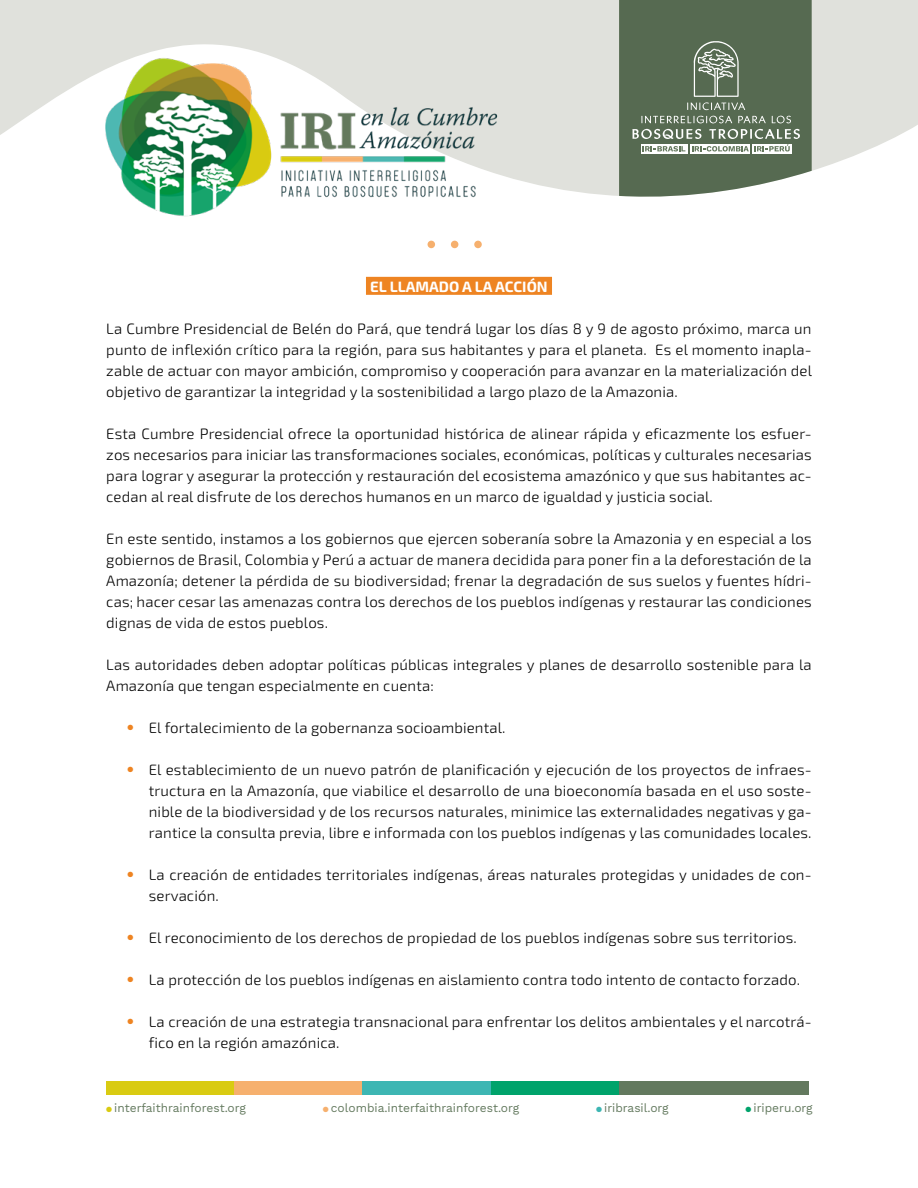
<style>
.page{position:relative;width:918px;height:1188px;background:#fff}
.page>*{position:absolute;margin:0;border:0;box-sizing:border-box;transform-origin:0 0}
.t1{font:300 15px/21px "Exo 2";letter-spacing:.01em;color:#000;text-align:justify}
.t2{font:700 15px "Exo 2";color:#fff}
.t3{font:11.85px "Work Sans";color:#63795e}
.s1{color:#d9cb12}
.s2{color:#f6b06e}
.s3{color:#3db6b3}
.s4{color:#00a36b}
</style>
<div class="page">
<svg style="left:0;top:0;width:918px;height:277px"></svg>
<div style="left:428px;top:241px;width:7px;height:7px;background:#f6b06e;border-radius:50%"></div>
<div style="left:451px;top:241px;width:7px;height:7px;background:#f6b06e;border-radius:50%"></div>
<div style="left:474px;top:241px;width:8px;height:7px;background:#f6b06e;border-radius:50%"></div>
<svg style="left:619px;top:0;width:193px;height:198px;background:#697b65"></svg>
<img style="left:102px;top:54px;width:400px;height:166px">
<div style="left:106px;top:1082px;width:129px;height:13px;background:#d9cb12"></div>
<div style="left:235px;top:1082px;width:128px;height:13px;background:#f6b06e"></div>
<div style="left:363px;top:1082px;width:128px;height:13px;background:#3db6b3"></div>
<div style="left:491px;top:1082px;width:128px;height:13px;background:#00a36b"></div>
<div style="left:619px;top:1082px;width:190px;height:13px;background:#63795e"></div>
<div style="left:366px;top:277px;width:186px;height:18px;background:#ee8422"></div>
<p class="t2" style="left:370px;top:277px;width:179px">EL LLAMADO A LA ACCIÓN</p>
<p class="t1" style="left:106px;top:318px;width:707px">La Cumbre Presidencial de Belén do Pará, que tendrá lugar los días 8 y 9 de agosto próximo, marca un punto de inflexión crítico para la región, para sus habitantes y para el planeta. Es el momento inapla&shy;zable de actuar con mayor ambición, compromiso y cooperación para avanzar en la materialización del objetivo de garantizar la integridad y la sostenibilidad a largo plazo de la Amazonia.</p>
<p class="t1" style="left:106px;top:423px;width:707px">Esta Cumbre Presidencial ofrece la oportunidad histórica de alinear rápida y eficazmente los esfuer&shy;zos necesarios para iniciar las transformaciones sociales, económicas, políticas y culturales necesarias para lograr y asegurar la protección y restauración del ecosistema amazónico y que sus habitantes ac&shy;cedan al real disfrute de los derechos humanos en un marco de igualdad y justicia social.</p>
<p class="t1" style="left:106px;top:528px;width:707px">En este sentido, instamos a los gobiernos que ejercen soberanía sobre la Amazonia y en especial a los gobiernos de Brasil, Colombia y Perú a actuar de manera decidida para poner fin a la deforestación de la Amazonía; detener la pérdida de su biodiversidad; frenar la degradación de sus suelos y fuentes hídri&shy;cas; hacer cesar las amenazas contra los derechos de los pueblos indígenas y restaurar las condiciones dignas de vida de estos pueblos.</p>
<p class="t1" style="left:106px;top:654px;width:707px">Las autoridades deben adoptar políticas públicas integrales y planes de desarrollo sostenible para la<br>Amazonía que tengan especialmente en cuenta:</p>
<p class="t1" style="left:128px;top:717px;width:379px"><sup>●</sup> El fortalecimiento de la gobernanza socioambiental.</p>
<p class="t1" style="left:149px;top:759px;width:664px;text-indent:-21px"><sup>●</sup> El establecimiento de un nuevo patrón de planificación y ejecución de los proyectos de infraes&shy;tructura en la Amazonía, que viabilice el desarrollo de una bioeconomía basada en el uso soste&shy;nible de la biodiversidad y de los recursos naturales, minimice las externalidades negativas y ga&shy;rantice la consulta previa, libre e informada con los pueblos indígenas y las comunidades locales.</p>
<p class="t1" style="left:149px;top:864px;width:664px;text-indent:-21px"><sup>●</sup> La creación de entidades territoriales indígenas, áreas naturales protegidas y unidades de con&shy;servación.</p>
<p class="t1" style="left:128px;top:927px;width:671px"><sup>●</sup> El reconocimiento de los derechos de propiedad de los pueblos indígenas sobre sus territorios.</p>
<p class="t1" style="left:128px;top:969px;width:674px"><sup>●</sup> La protección de los pueblos indígenas en aislamiento contra todo intento de contacto forzado.</p>
<p class="t1" style="left:149px;top:1011px;width:664px;text-indent:-21px"><sup>●</sup> La creación de una estrategia transnacional para enfrentar los delitos ambientales y el narcotrá&shy;fico en la región amazónica.</p>
<p class="t3" style="left:106px;top:1101px;width:141px"><span class="s1">●</span> interfaithrainforest.org</p>
<p class="t3" style="left:323px;top:1101px;width:198px"><span class="s2">●</span> colombia.interfaithrainforest.org</p>
<p class="t3" style="left:596px;top:1101px;width:74px"><span class="s3">●</span> iribrasil.org</p>
<p class="t3" style="left:746px;top:1101px;width:69px"><span class="s4">●</span> iriperu.org</p>
</div>
